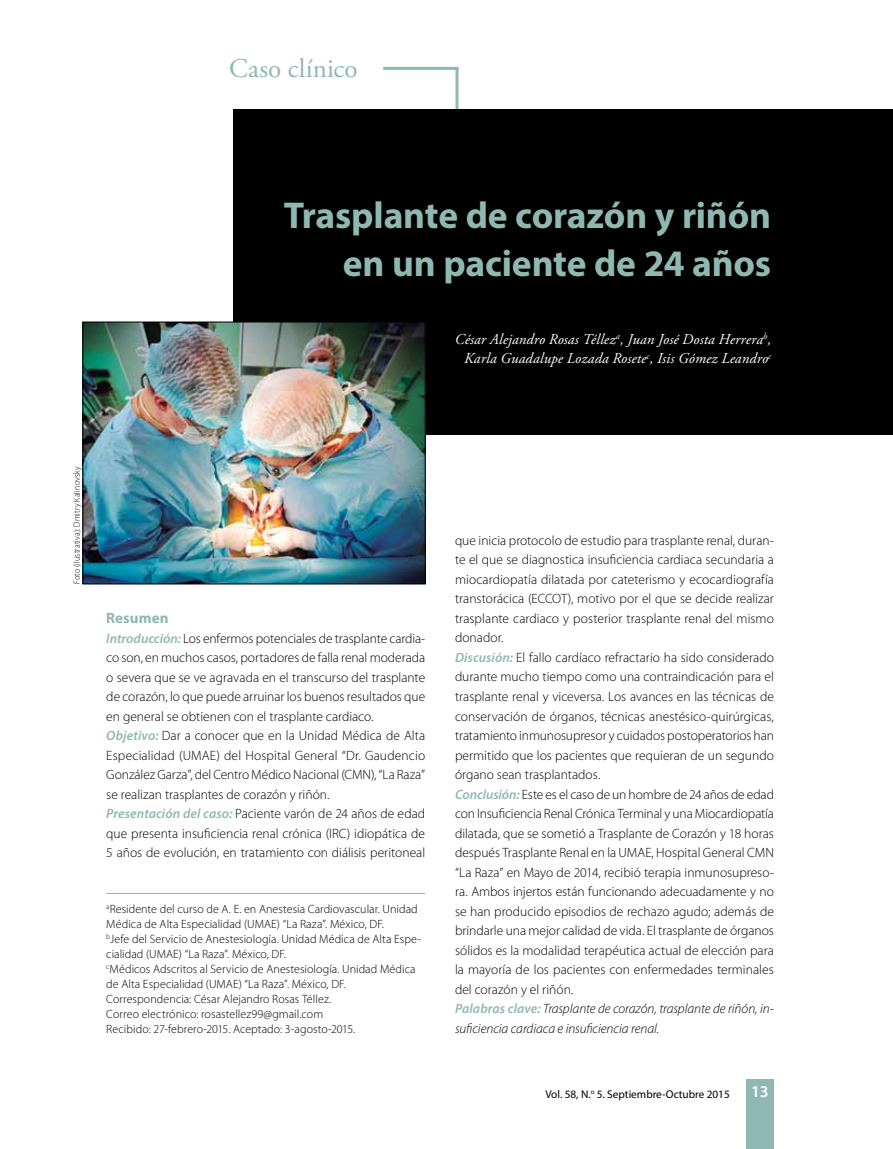
<style>
.page{position:relative;width:893px;height:1149px;background:#fff}
.page>*{position:absolute;margin:0;border:0;box-sizing:border-box;transform-origin:0 0}
.t1{font:700 37.5px/48px "Myriad Pro";letter-spacing:-.005em;color:#8eb8b0;text-align:right}
.t2{font:27px "Adobe Garamond Pro";letter-spacing:.005em;color:#8eb8b0}
.t3{font:600 16.5px "Myriad Pro";color:#fff}
.t4{font:italic 15px/19.5px "Adobe Garamond Pro";letter-spacing:.01em;color:#fff;text-align:right}
.t5{font:700 15px "Myriad Pro";letter-spacing:.005em;color:#8eb8b0}
.t6{font:300 13.5px/19.5px "Myriad Pro";color:#000}
.t7{font:300 12px/15px "Myriad Pro";letter-spacing:.005em;color:#000}
.t8{font:11.25px "Myriad Pro";color:#000}
.t9{font:300 9px "Myriad Pro";letter-spacing:.02em;color:#000;scale:.9 1}
.s1{font-weight:600;font-style:italic;color:#8eb8b0}
.s2{font-style:italic}
</style>
<div class="page">
<div style="left:746px;top:1078px;width:28px;height:70px;background:#8eb8b0"></div>
<hr style="left:383px;top:67px;width:75px;height:3px;background:#8eb8b0">
<hr style="left:455px;top:67px;width:3px;height:45px;background:#8eb8b0">
<div style="left:233px;top:110px;width:660px;height:325px;background:#000"></div>
<hr style="left:106px;top:892px;width:319px;height:1px;background:#8eb8b0">
<img style="left:85px;top:324px;width:338px;height:258px">
<div style="left:83px;top:322px;width:342px;height:262px;border:1px solid #000"></div>
<h2 class="t2" style="left:229px;top:52px;width:130px">Caso clínico</h2>
<h1 class="t1" style="left:284px;top:190px;width:489px">Trasplante de corazón y riñón en un paciente de 24 años</h1>
<p class="t4" style="left:455px;top:330px;width:318px">César Alejandro Rosas Téllez<sup>a</sup>, Juan José Dosta Herrera<sup>b</sup>,<br>Karla Guadalupe Lozada Rosete<sup>c</sup>, Isis Gómez Leandro<sup>c</sup></p>
<p class="t9" style="left:72px;top:583px;width:132px;rotate:-90deg">Foto (ilustrativa): Dmitry Kalinovsky</p>
<p class="t5" style="left:106px;top:608px;width:64px">Resumen</p>
<p class="t6" style="left:106px;top:628px;width:320px"><span class="s1">Introducción:</span> Los enfermos potenciales de trasplante cardia&shy;co son, en muchos casos, portadores de falla renal moderada o severa que se ve agravada en el transcurso del trasplante de corazón, lo que puede arruinar los buenos resultados que en general se obtienen con el trasplante cardiaco.<br><span class="s1">Objetivo:</span> Dar a conocer que en la Unidad Médica de Alta Especialidad (UMAE) del Hospital General “Dr. Gaudencio González Garza”, del Centro Médico Nacional (CMN), “La Raza” se realizan trasplantes de corazón y riñón.<br><span class="s1">Presentación del caso:</span> Paciente varón de 24 años de edad que presenta insuficiencia renal crónica (IRC) idiopática de 5 años de evolución, en tratamiento con diálisis peritoneal</p>
<p class="t7" style="left:106px;top:901px;width:316px"><sup>a</sup>Residente del curso de A. E. en Anestesia Cardiovascular. Unidad Médica de Alta Especialidad (UMAE) “La Raza”. México, DF.<br><sup>b</sup>Jefe del Servicio de Anestesiología. Unidad Médica de Alta Espe&shy;cialidad (UMAE) “La Raza”. México, DF.<br><sup>c</sup>Médicos Adscritos al Servicio de Anestesiología. Unidad Médica de Alta Especialidad (UMAE) “La Raza”. México, DF.<br>Correspondencia: César Alejandro Rosas Téllez.<br>Correo electrónico: rosastellez99@gmail.com<br>Recibido: 27-febrero-2015. Aceptado: 3-agosto-2015.</p>
<p class="t6" style="left:455px;top:530px;width:320px">que inicia protocolo de estudio para trasplante renal, duran&shy;te el que se diagnostica insuficiencia cardiaca secundaria a miocardiopatía dilatada por cateterismo y ecocardiografía transtorácica (ECCOT), motivo por el que se decide realizar trasplante cardiaco y posterior trasplante renal del mismo donador.<br><span class="s1">Discusión:</span> El fallo cardíaco refractario ha sido considerado durante mucho tiempo como una contraindicación para el trasplante renal y viceversa. Los avances en las técnicas de conservación de órganos, técnicas anestésico-quirúrgicas, tratamiento inmunosupresor y cuidados postoperatorios han permitido que los pacientes que requieran de un segundo órgano sean trasplantados.<br><span class="s1">Conclusión:</span> Este es el caso de un hombre de 24 años de edad con Insuficiencia Renal Crónica Terminal y una Miocardiopatía dilatada, que se sometió a Trasplante de Corazón y 18 horas después Trasplante Renal en la UMAE, Hospital General CMN “La Raza” en Mayo de 2014, recibió terapia inmunosupreso&shy;ra. Ambos injertos están funcionando adecuadamente y no se han producido episodios de rechazo agudo; además de brindarle una mejor calidad de vida. El trasplante de órganos sólidos es la modalidad terapéutica actual de elección para la mayoría de los pacientes con enfermedades terminales del corazón y el riñón.<br><span class="s1">Palabras clave:</span> <span class="s2">Trasplante de corazón, trasplante de riñón, in&shy;suficiencia cardiaca e insuficiencia renal.</span></p>
<p class="t8" style="left:545px;top:1086px;width:186px">Vol. 58, N.<sup>o</sup> 5. Septiembre-Octubre 2015</p>
<p class="t3" style="left:751px;top:1080px;width:19px">13</p>
</div>
